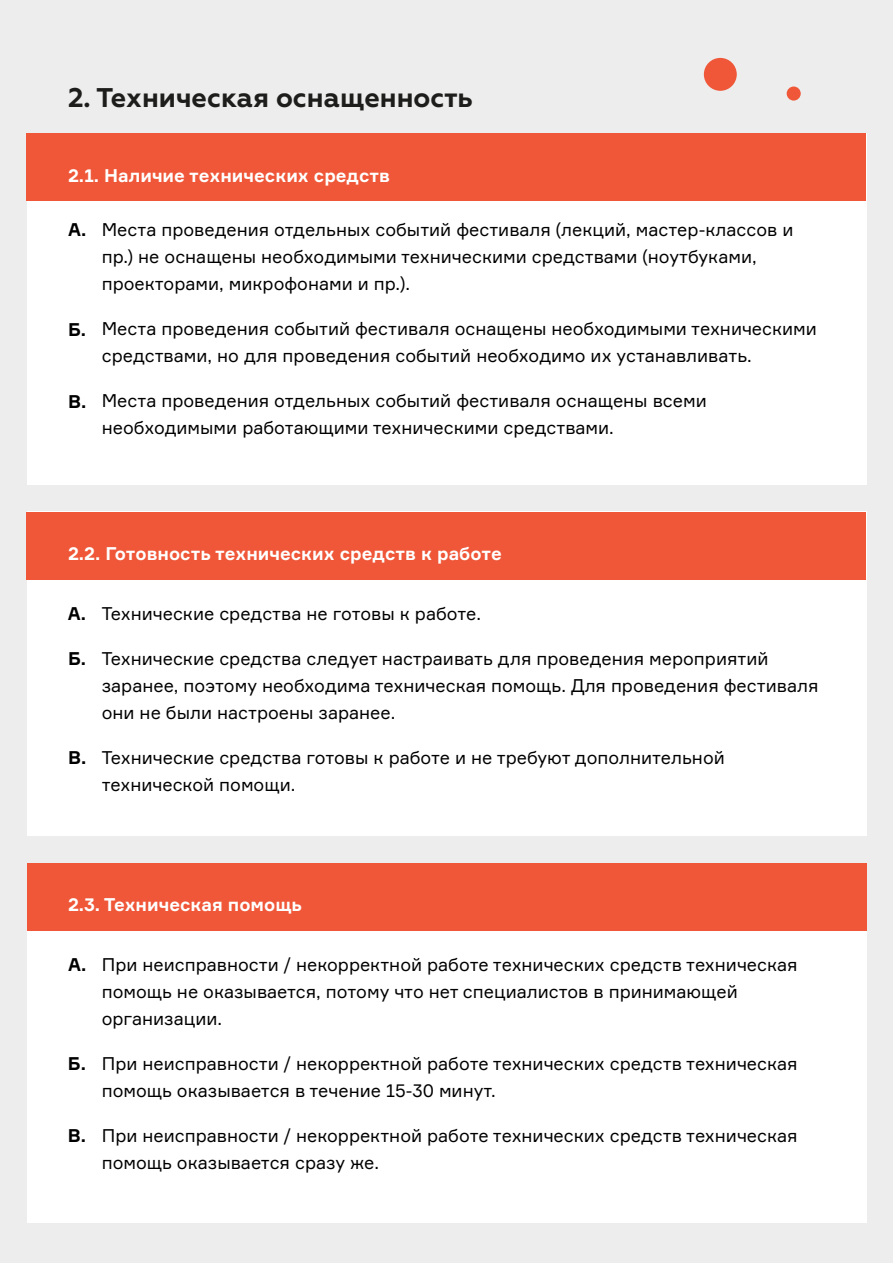
<style>
.page{position:relative;width:893px;height:1263px;background:#ededed}
.page>*{position:absolute;margin:0;border:0;box-sizing:border-box;transform-origin:0 0}
.t1{font:700 27px "Geometria";color:#1d1d1b}
.t2{font:18px/27px "Formular";color:#000}
.t3{font:700 18px "Formular";color:#fff}
.t4{font:700 18px "Formular";color:#000}
</style>
<div class="page">
<div style="left:27px;top:134px;width:839px;height:351px;background:#fff"></div>
<div style="left:27px;top:134px;width:839px;height:67px;background:#ef5738"></div>
<div style="left:27px;top:512px;width:839px;height:324px;background:#fff"></div>
<div style="left:27px;top:512px;width:839px;height:67px;background:#ef5738"></div>
<div style="left:27px;top:863px;width:839px;height:359px;background:#fff"></div>
<div style="left:27px;top:863px;width:839px;height:67px;background:#ef5738"></div>
<div style="left:704px;top:58px;width:33px;height:33px;background:#ef5738;border-radius:50%"></div>
<div style="left:787px;top:87px;width:14px;height:14px;background:#ef5738;border-radius:50%"></div>
<h1 class="t1" style="left:68px;top:81px;width:406px">2. Техническая оснащенность</h1>
<p class="t3" style="left:68px;top:165px;width:324px">2.1. Наличие технических средств</p>
<p class="t4" style="left:68px;top:219px;width:20px">А.</p>
<p class="t4" style="left:68px;top:318px;width:20px">Б.</p>
<p class="t4" style="left:68px;top:390px;width:20px">В.</p>
<p class="t2" style="left:102px;top:216px;width:693px">Места проведения отдельных событий фестиваля (лекций, мастер-классов и пр.) не оснащены необходимыми техническими средствами (ноутбуками, проекторами, микрофонами и пр.).</p>
<p class="t2" style="left:102px;top:315px;width:717px">Места проведения событий фестиваля оснащены необходимыми техническими средствами, но для проведения событий необходимо их устанавливать.</p>
<p class="t2" style="left:102px;top:387px;width:606px">Места проведения отдельных событий фестиваля оснащены всеми необходимыми работающими техническими средствами.</p>
<p class="t3" style="left:68px;top:543px;width:435px">2.2. Готовность технических средств к работе</p>
<p class="t4" style="left:68px;top:602px;width:20px">А.</p>
<p class="t4" style="left:68px;top:647px;width:20px">Б.</p>
<p class="t4" style="left:68px;top:746px;width:20px">В.</p>
<p class="t2" style="left:102px;top:599px;width:381px">Технические средства не готовы к работе.</p>
<p class="t2" style="left:102px;top:644px;width:718px">Технические средства следует настраивать для проведения мероприятий заранее, поэтому необходима техническая помощь. Для проведения фестиваля они не были настроены заранее.</p>
<p class="t2" style="left:102px;top:743px;width:624px">Технические средства готовы к работе и не требуют дополнительной технической помощи.</p>
<p class="t3" style="left:68px;top:894px;width:236px">2.3. Техническая помощь</p>
<p class="t4" style="left:68px;top:953px;width:20px">А.</p>
<p class="t4" style="left:68px;top:1052px;width:20px">Б.</p>
<p class="t4" style="left:68px;top:1124px;width:20px">В.</p>
<p class="t2" style="left:102px;top:950px;width:697px">При неисправности / некорректной работе технических средств техническая помощь не оказывается, потому что нет специалистов в принимающей организации.</p>
<p class="t2" style="left:102px;top:1049px;width:697px">При неисправности / некорректной работе технических средств техническая помощь оказывается в течение 15-30 минут.</p>
<p class="t2" style="left:102px;top:1121px;width:697px">При неисправности / некорректной работе технических средств техническая помощь оказывается сразу же.</p>
</div>
